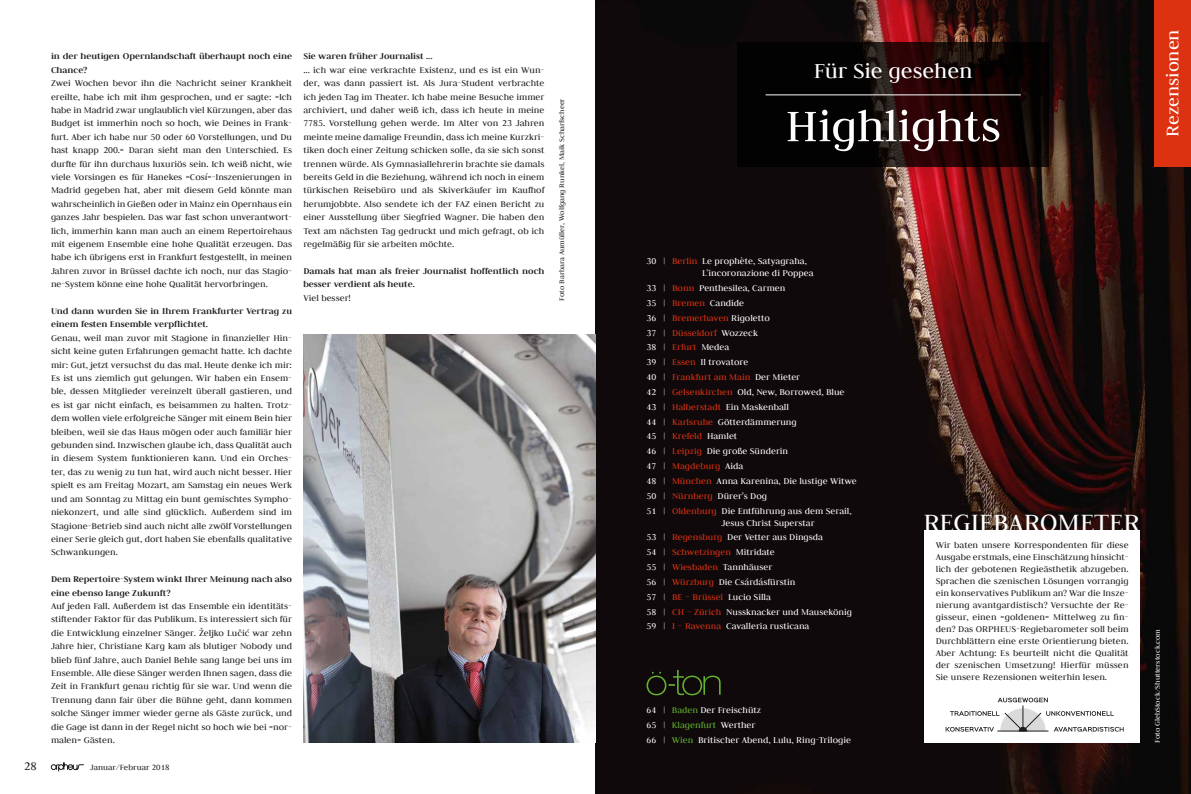
<style>
.page{position:relative;width:1191px;height:794px;background:#fff}
.page>*{position:absolute;margin:0;border:0;box-sizing:border-box;transform-origin:0 0}
.t1{font:50px "Judson";color:#fff}
.t2{font:28px "Judson";color:#fff}
.t3{font:24px "Judson";color:#fff}
.t4{font:20px "Judson";color:#fff}
.t5{font:13px "Judson";color:#1d1d1b}
.t6{font:10px/13.4px "Judson";color:#1d1d1b;text-align:justify}
.t7{font:10px/14.8px "Judson";color:#fff}
.t8{font:700 10px/13.4px "Judson";color:#1d1d1b}
.t9{font:9px "Judson";color:#1d1d1b}
.t10{font:8px "Judson";color:#1d1d1b}
.t11{font:8px "Judson";color:#fff}
.s1{color:#dd3211}
.s2{color:#65b32e}
</style>
<div class="page">
<img style="left:595px;top:0;width:596px;height:794px">
<svg style="left:737px;top:42px;width:312px;height:125px;background:#110605"></svg>
<hr style="left:765px;top:95px;width:255px;height:1px;background:#fff">
<div style="left:924px;top:530px;width:216px;height:213px;background:#fff"></div>
<img style="left:303px;top:334px;width:292px;height:409px">
<svg style="left:945px;top:697px;width:178px;height:35px"></svg>
<svg style="left:646px;top:670px;width:74px;height:25px;background:#1d2610"></svg>
<svg style="left:51px;top:762px;width:33px;height:10px"></svg>
<div style="left:1154px;top:0;width:37px;height:167px;background:#dd3211"></div>
<p class="t8" style="left:51px;top:49px;width:242px">in der heutigen Opernlandschaft überhaupt noch eine<br>Chance?</p>
<p class="t6" style="left:51px;top:76px;width:242px">Zwei Wochen bevor ihn die Nachricht seiner Krankheit ereilte, habe ich mit ihm gesprochen, und er sagte: »Ich habe in Madrid zwar unglaublich viel Kürzungen, aber das Budget ist immerhin noch so hoch, wie Deines in Frank&shy;furt. Aber ich habe nur 50 oder 60 Vorstellungen, und Du hast knapp 200.« Daran sieht man den Unterschied. Es durfte für ihn durchaus luxuriös sein. Ich weiß nicht, wie viele Vorsingen es für Hanekes »Cosí«-Inszenierungen in Madrid gegeben hat, aber mit diesem Geld könnte man wahrscheinlich in Gießen oder in Mainz ein Opernhaus ein ganzes Jahr bespielen. Das war fast schon unverantwort&shy;lich, immerhin kann man auch an einem Repertoirehaus mit eigenem Ensemble eine hohe Qualität erzeugen. Das habe ich übrigens erst in Frankfurt festgestellt, in meinen Jahren zuvor in Brüssel dachte ich noch, nur das Stagio&shy;ne-System könne eine hohe Qualität hervorbringen.</p>
<p class="t8" style="left:51px;top:304px;width:242px">Und dann wurden Sie in Ihrem Frankfurter Vertrag zu einem festen Ensemble verpflichtet.</p>
<p class="t6" style="left:51px;top:331px;width:242px">Genau, weil man zuvor mit Stagione in finanzieller Hin&shy;sicht keine guten Erfahrungen gemacht hatte. Ich dachte mir: Gut, jetzt versuchst du das mal. Heute denke ich mir:<br>Es ist uns ziemlich gut gelungen. Wir haben ein Ensem&shy;ble, dessen Mitglieder vereinzelt überall gastieren, und es ist gar nicht einfach, es beisammen zu halten. Trotz&shy;dem wollen viele erfolgreiche Sänger mit einem Bein hier bleiben, weil sie das Haus mögen oder auch familiär hier gebunden sind. Inzwischen glaube ich, dass Qualität auch in diesem System funktionieren kann. Und ein Orches&shy;ter, das zu wenig zu tun hat, wird auch nicht besser. Hier spielt es am Freitag Mozart, am Samstag ein neues Werk und am Sonntag zu Mittag ein bunt gemischtes Sympho&shy;niekonzert, und alle sind glücklich. Außerdem sind im Stagione-Betrieb sind auch nicht alle zwölf Vorstellungen einer Serie gleich gut, dort haben Sie ebenfalls qualitative Schwankungen.</p>
<p class="t8" style="left:51px;top:572px;width:242px">Dem Repertoire-System winkt Ihrer Meinung nach also eine ebenso lange Zukunft?</p>
<p class="t6" style="left:51px;top:599px;width:242px">Auf jeden Fall. Außerdem ist das Ensemble ein identitäts&shy;stiftender Faktor für das Publikum. Es interessiert sich für die Entwicklung einzelner Sänger. Željko Lučić war zehn Jahre hier, Christiane Karg kam als blutiger Nobody und blieb fünf Jahre, auch Daniel Behle sang lange bei uns im Ensemble. Alle diese Sänger werden Ihnen sagen, dass die Zeit in Frankfurt genau richtig für sie war. Und wenn die Trennung dann fair über die Bühne geht, dann kommen solche Sänger immer wieder gerne als Gäste zurück, und die Gage ist dann in der Regel nicht so hoch wie bei »nor&shy;malen« Gästen.</p>
<h3 class="t5" style="left:24px;top:758px;width:14px">28</h3>
<p class="t9" style="left:90px;top:761px;width:81px">Januar/Februar 2018</p>
<p class="t8" style="left:303px;top:49px;width:131px">Sie waren früher Journalist ...</p>
<p class="t6" style="left:303px;top:63px;width:242px">... ich war eine verkrachte Existenz, und es ist ein Wun&shy;der, was dann passiert ist. Als Jura-Student verbrachte ich jeden Tag im Theater. Ich habe meine Besuche immer archiviert, und daher weiß ich, dass ich heute in meine 7785. Vorstellung gehen werde. Im Alter von 23 Jahren meinte meine damalige Freundin, dass ich meine Kurzkri&shy;tiken doch einer Zeitung schicken solle, da sie sich sonst trennen würde. Als Gymnasiallehrerin brachte sie damals bereits Geld in die Beziehung, während ich noch in einem türkischen Reisebüro und als Skiverkäufer im Kaufhof herumjobbte. Also sendete ich der FAZ einen Bericht zu einer Ausstellung über Siegfried Wagner. Die haben den Text am nächsten Tag gedruckt und mich gefragt, ob ich regelmäßig für sie arbeiten möchte.</p>
<p class="t8" style="left:303px;top:264px;width:242px">Damals hat man als freier Journalist hoffentlich noch besser verdient als heute.</p>
<p class="t6" style="left:303px;top:291px;width:49px">Viel besser!</p>
<p class="t10" style="left:557px;top:301px;width:204px;rotate:-90deg">Foto Barbara Aumüller, Wolfgang Runkel, Maik Scharfscheer</p>
<h3 class="t3" style="left:814px;top:57px;width:160px">Für Sie gesehen</h3>
<h1 class="t1" style="left:785px;top:96px;width:217px">Highlights</h1>
<h3 class="t4" style="left:1160px;top:137px;width:109px;rotate:-90deg">Rezensionen</h3>
<p class="t7" style="left:702px;top:255px;width:113px;line-height:12px;text-indent:-56px">30 | <span class="s1">Berlin</span> Le prophète, Satyagraha,<br>L’incoronazione di Poppea</p>
<p class="t7" style="left:646px;top:280px;width:212px">33 | <span class="s1">Bonn</span> Penthesilea, Carmen<br>35 | <span class="s1">Bremen</span> Candide<br>36 | <span class="s1">Bremerhaven</span> Rigoletto<br>37 | <span class="s1">Düsseldorf</span> Wozzeck<br>38 | <span class="s1">Erfurt</span> Medea<br>39 | <span class="s1">Essen</span> Il trovatore<br>40 | <span class="s1">Frankfurt am Main</span> Der Mieter<br>42 | <span class="s1">Gelsenkirchen</span> Old, New, Borrowed, Blue<br>43 | <span class="s1">Halberstadt</span> Ein Maskenball<br>44 | <span class="s1">Karlsruhe</span> Götterdämmerung<br>45 | <span class="s1">Krefeld</span> Hamlet<br>46 | <span class="s1">Leipzig</span> Die große Sünderin<br>47 | <span class="s1">Magdeburg</span> Aida<br>48 | <span class="s1">München</span> Anna Karenina, Die lustige Witwe<br>50 | <span class="s1">Nürnberg</span> Dürer’s Dog<br>51 | <span class="s1">Oldenburg</span> Die Entführung aus dem Serail,</p>
<p class="t7" style="left:646px;top:515px;width:207px;text-indent:75px">Jesus Christ Superstar<br>53 | <span class="s1">Regensburg</span> Der Vetter aus Dingsda<br>54 | <span class="s1">Schwetzingen</span> Mitridate<br>55 | <span class="s1">Wiesbaden</span> Tannhäuser<br>56 | <span class="s1">Würzburg</span> Die Csárdásfürstin<br>57 | <span class="s1">BE – Brüssel</span> Lucio Silla<br>58 | <span class="s1">CH – Zürich</span> Nussknacker und Mausekönig<br>59 | <span class="s1">I – Ravenna</span> Cavalleria rusticana</p>
<p class="t7" style="left:646px;top:702px;width:206px">64 | <span class="s2">Baden</span> Der Freischütz<br>65 | <span class="s2">Klagenfurt</span> Werther<br>66 | <span class="s2">Wien</span> Britischer Abend, Lulu, Ring-Trilogie</p>
<h2 class="t2" style="left:923px;top:505px;width:218px">REGIEBAROMETER</h2>
<p class="t6" style="left:935px;top:538px;width:194px;line-height:12px">Wir baten unsere Korrespondenten für diese Ausgabe erstmals, eine Einschätzung hinsicht&shy;lich der gebotenen Regieästhetik abzugeben.<br>Sprachen die szenischen Lösungen vorrangig ein konservatives Publikum an? War die Insze&shy;nierung avantgardistisch? Versuchte der Re&shy;gisseur, einen »goldenen« Mittelweg zu fin&shy;den? Das ORPHEUS-Regiebarometer soll beim Durchblättern eine erste Orientierung bieten.<br>Aber Achtung: Es beurteilt nicht die Qualität der szenischen Umsetzung! Hierfür müssen Sie unsere Rezensionen weiterhin lesen.</p>
<p class="t11" style="left:1152px;top:743px;width:115px;rotate:-90deg">Foto GlebStock/Shutterstock.com</p>
</div>
